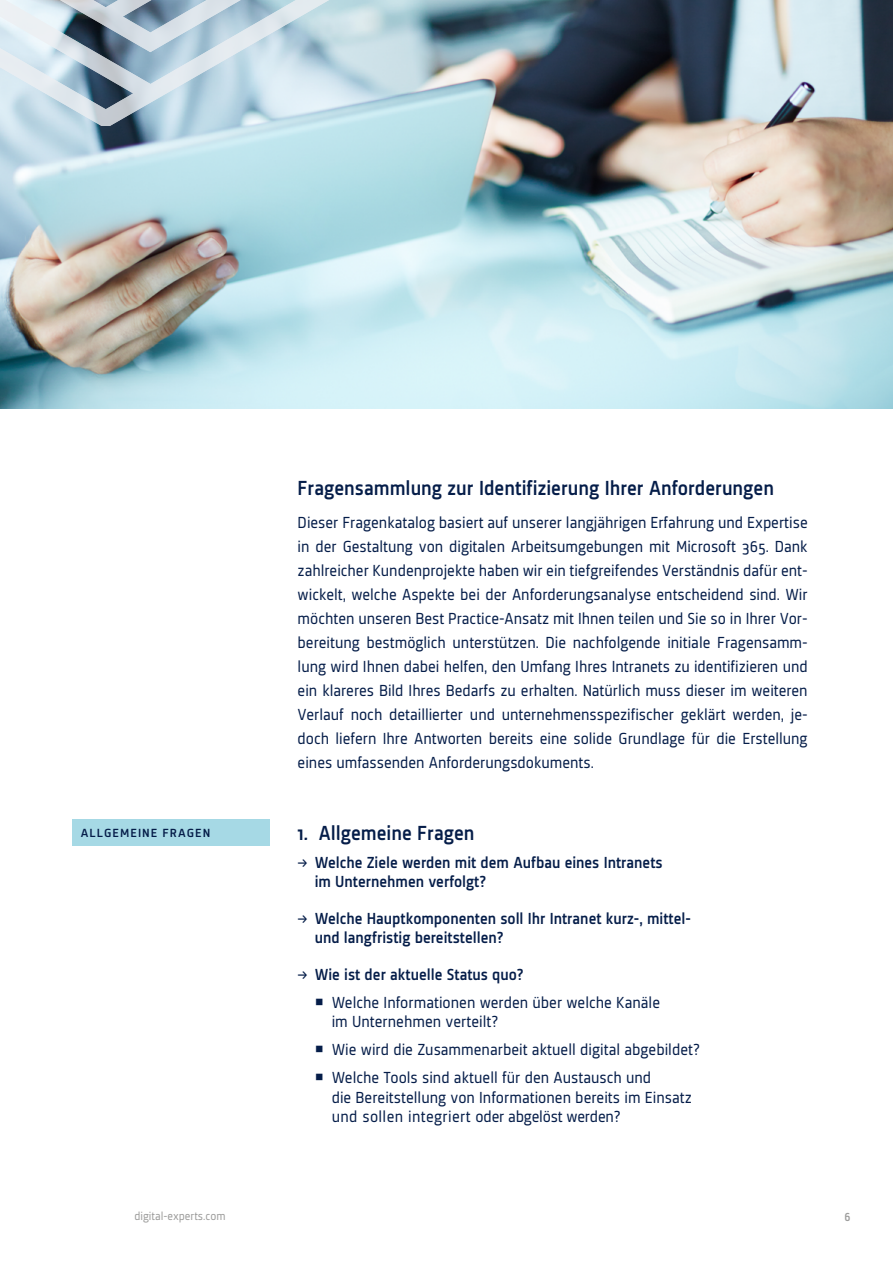
<style>
.page{position:relative;width:893px;height:1263px;background:#fff}
.page>*{position:absolute;margin:0;border:0;box-sizing:border-box;transform-origin:0 0}
.t1{font:500 21px "Sinews Sans Pro";color:#051d49}
.t2{font:16.5px/24px "Sinews Sans Pro";color:#051d49}
.t3{font:500 16.5px/19.5px "Sinews Sans Pro";color:#051d49}
.t4{font:500 12.15px "Sinews Sans Pro";letter-spacing:.075em;color:#051d49;scale:1.11 1}
.t5{font:12px "Sinews Sans Pro";color:#9d9d9c}
.t6{font:500 12px "Sinews Sans Pro";color:#9d9d9c}
.s1{font-weight:400}
</style>
<div class="page">
<img style="left:0;top:0;width:893px;height:408px">
<svg style="left:0;top:0;width:336px;height:126px;background:#b9ccd8"></svg>
<div style="left:72px;top:820px;width:197px;height:26px;background:#a6d9e5"></div>
<p class="t4" style="left:81px;top:826px;width:118px">ALLGEMEINE FRAGEN</p>
<p class="t5" style="left:134px;top:1210px;width:93px">digital-experts.com</p>
<p class="t1" style="left:298px;top:477px;width:478px">Fragensammlung zur Identifizierung Ihrer Anforderungen</p>
<p class="t2" style="left:298px;top:510px;width:512px;text-align:justify">Dieser Fragenkatalog basiert auf unserer langjährigen Erfahrung und Expertise in der Gestaltung von digitalen Arbeitsumgebungen mit Microsoft 365. Dank zahlreicher Kundenprojekte haben wir ein tiefgreifendes Verständnis dafür ent&shy;wickelt, welche Aspekte bei der Anforderungsanalyse entscheidend sind. Wir möchten unseren Best Practice-Ansatz mit Ihnen teilen und Sie so in Ihrer Vor&shy;bereitung bestmöglich unterstützen. Die nachfolgende initiale Fragensamm&shy;lung wird Ihnen dabei helfen, den Umfang Ihres Intranets zu identifizieren und ein klareres Bild Ihres Bedarfs zu erhalten. Natürlich muss dieser im weiteren Verlauf noch detaillierter und unternehmensspezifischer geklärt werden, je&shy;doch liefern Ihre Antworten bereits eine solide Grundlage für die Erstellung eines umfassenden Anforderungsdokuments.</p>
<p class="t1" style="left:298px;top:821px;width:178px">1. Allgemeine Fragen</p>
<p class="t3" style="left:315px;top:852px;width:350px;text-indent:-17px"><span class="s1">→</span> Welche Ziele werden mit dem Aufbau eines Intranets im Unternehmen verfolgt?</p>
<p class="t3" style="left:315px;top:908px;width:378px;text-indent:-17px"><span class="s1">→</span> Welche Hauptkomponenten soll Ihr Intranet kurz-, mittel&shy;und langfristig bereitstellen?</p>
<p class="t3" style="left:298px;top:964px;width:228px"><span class="s1">→</span> Wie ist der aktuelle Status quo?</p>
<p class="t2" style="left:332px;top:992px;width:330px;line-height:19.5px;text-indent:-17px">○ Welche Informationen werden über welche Kanäle im Unternehmen verteilt?</p>
<p class="t2" style="left:315px;top:1038px;width:387px">○ Wie wird die Zusammenarbeit aktuell digital abgebildet?</p>
<p class="t2" style="left:332px;top:1068px;width:362px;line-height:19.5px;text-indent:-17px">○ Welche Tools sind aktuell für den Austausch und<br>die Bereitstellung von Informationen bereits im Einsatz und sollen integriert oder abgelöst werden?</p>
<p class="t6" style="left:844px;top:1210px;width:7px">6</p>
</div>
